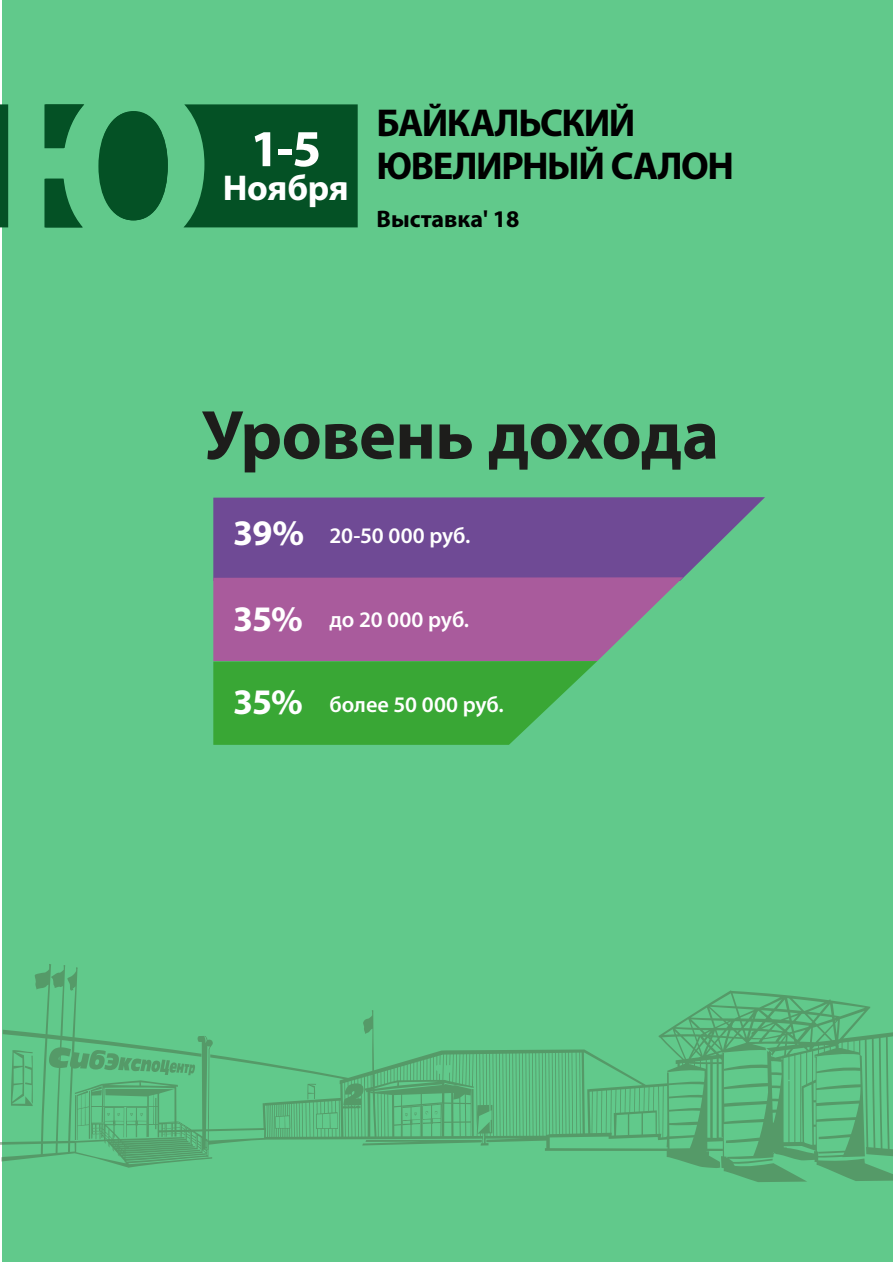
<style>
.page{position:relative;width:893px;height:1263px;background:#fff}
.page>*{position:absolute;margin:0;border:0;box-sizing:border-box;transform-origin:0 0}
.t1{font:700 69.9px "Myriad Pro";letter-spacing:-.01em;color:#1d1d1b}
.t2{font:700 52.2px "Myriad Pro";color:#fff}
.t3{font:700 39px/43.3px "Myriad Pro";letter-spacing:-.035em;color:#000}
.t4{font:700 36px "Myriad Pro";letter-spacing:-.01em;color:#fff}
.t5{font:700 24px "Myriad Pro";color:#000}
.t6{font:600 22.35px "Myriad Pro";color:#fff}
.s1{font-weight:700;font-size:36.15px}
</style>
<div class="page">
<div style="left:2px;top:0;width:891px;height:1262px;background:#61c98b"></div>
<svg style="left:0;top:964px;width:893px;height:218px"></svg>
<svg style="left:213px;top:497px;width:552px;height:81px;background:#6d5494"></svg>
<svg style="left:213px;top:577px;width:470px;height:168px"></svg>
<svg style="left:0;top:104px;width:358px;height:123px"></svg>
<h2 class="t2" style="left:250px;top:119px;width:73px">1-5</h2>
<h3 class="t4" style="left:223px;top:168px;width:127px">Ноября</h3>
<h3 class="t3" style="left:377px;top:102px;width:359px">БАЙКАЛЬСКИЙ<br>ЮВЕЛИРНЫЙ САЛОН</h3>
<p class="t5" style="left:377px;top:205px;width:144px">Выставка' 18</p>
<h1 class="t1" style="left:202px;top:396px;width:519px">Уровень дохода</h1>
<p class="t6" style="left:233px;top:523px;width:239px"><span class="s1">39%</span> 20-50 000 руб.</p>
<p class="t6" style="left:233px;top:607px;width:238px"><span class="s1">35%</span> до 20 000 руб.</p>
<p class="t6" style="left:233px;top:692px;width:272px"><span class="s1">35%</span> более 50 000 руб.</p>
</div>
